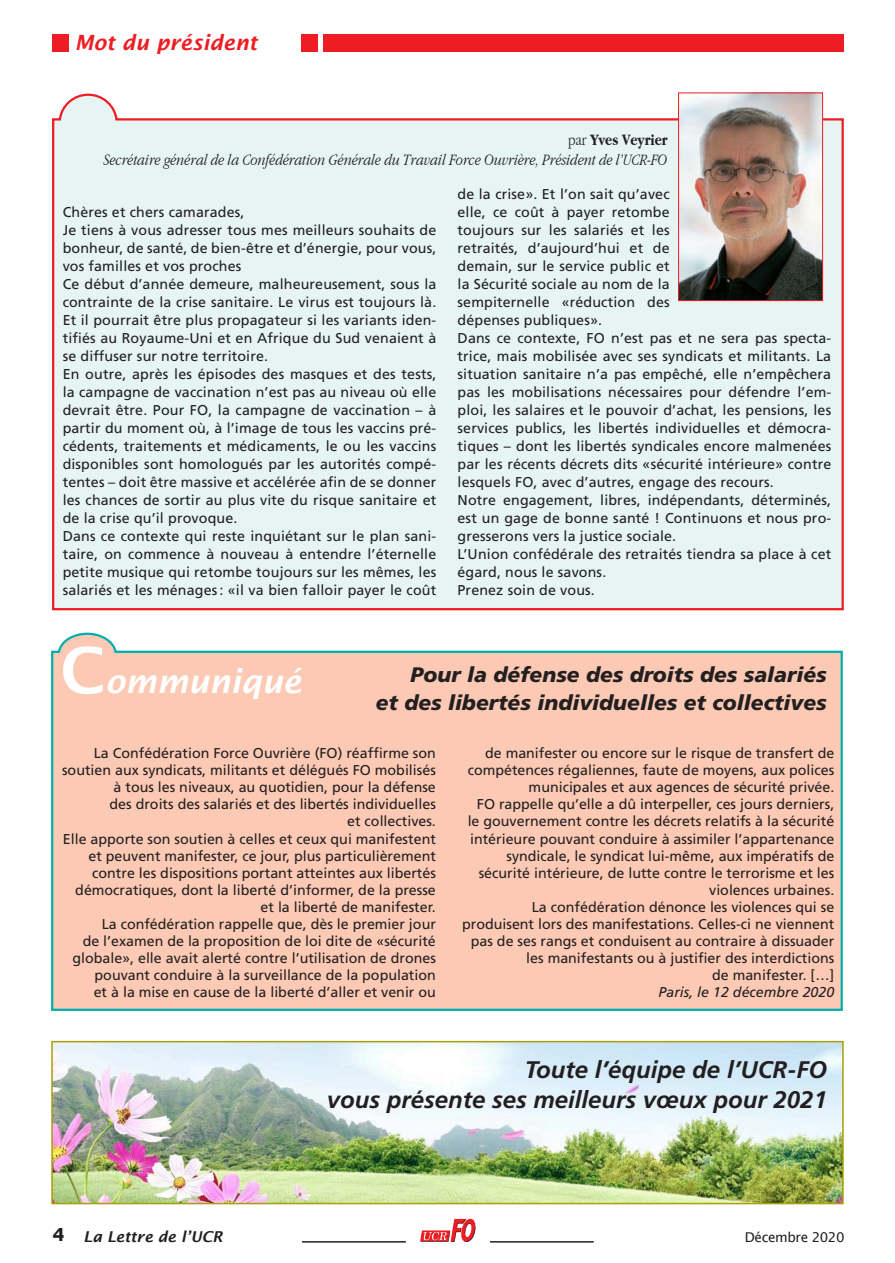
<style>
.page{position:relative;width:895px;height:1263px;background:#fff}
.page>*{position:absolute;margin:0;border:0;box-sizing:border-box;transform-origin:0 0}
.t1{font:italic 600 32.7px "Lucida Sans";color:#fff}
.t2{font:italic 700 24px/30px "Frutiger";color:#231f20;text-align:right}
.t3{font:italic 900 21px/28.5px "Frutiger";color:#231f20;text-align:right}
.t4{font:italic 600 21px "Lucida Sans";color:#ee1d23}
.t5{font:italic 700 condensed 16.5px/19.8px "Garamond";color:#231f20;text-align:right}
.t6{font:italic 600 15px "Lucida Sans";color:#231f20}
.t7{font:14.25px/18px "Frutiger";letter-spacing:.01em;color:#231f20}
.t8{font:italic 14.25px "Frutiger";color:#231f20}
.t9{font:13.5px "Lucida Sans";letter-spacing:-.03em;color:#231f20}
.s1{font-weight:300;font-style:normal}
.s2{font-style:normal}
.s3{font-style:normal;font-size:63px}
.s4{font-weight:700;font-style:normal;font-size:18px}
</style>
<div class="page">
<svg style="left:420px;top:1219px;width:55px;height:23px"></svg>
<hr style="left:490px;top:1241px;width:104px;height:1px;background:#231f20">
<hr style="left:302px;top:1241px;width:104px;height:1px;background:#231f20">
<div style="left:323px;top:34px;width:520px;height:17px;background:#ee1d23"></div>
<div style="left:301px;top:34px;width:17px;height:17px;background:#ee1d23"></div>
<div style="left:52px;top:34px;width:16px;height:17px;background:#ee1d23"></div>
<div style="left:52px;top:92px;width:792px;height:519px;background:#e6f4f4"></div>
<img style="left:680px;top:95px;width:141px;height:204px">
<div style="left:678px;top:93px;width:145px;height:208px;border:1px solid #ee1d23"></div>
<div style="left:51px;top:632px;width:792px;height:379px;background:#fcc9b4"></div>
<img style="left:54px;top:1044px;width:787px;height:157px">
<div style="left:51px;top:1041px;width:793px;height:163px;border:2px solid #ab9f01"></div>
<h3 class="t4" style="left:75px;top:31px;width:184px">Mot du président</h3>
<p class="t5" style="left:104px;top:130px;width:565px"><span class="s1">par</span> <span class="s2">Yves Veyrier<br></span>Secrétaire général de la Confédération Générale du Travail Force Ouvrière, Président de l’UCR-FO</p>
<p class="t7" style="left:63px;top:203px;width:375px">Chères et chers camarades,<br>Je tiens à vous adresser tous mes meilleurs souhaits de bonheur, de santé, de bien-être et d’énergie, pour vous, vos familles et vos proches<br>Ce début d’année demeure, malheureusement, sous la contrainte de la crise sanitaire. Le virus est toujours là.<br>Et il pourrait être plus propagateur si les variants iden&shy;tifiés au Royaume-Uni et en Afrique du Sud venaient à se diffuser sur notre territoire.<br>En outre, après les épisodes des masques et des tests, la campagne de vaccination n’est pas au niveau où elle devrait être. Pour FO, la campagne de vaccination – à partir du moment où, à l’image de tous les vaccins pré&shy;cédents, traitements et médicaments, le ou les vaccins disponibles sont homologués par les autorités compé&shy;tentes – doit être massive et accélérée afin de se donner les chances de sortir au plus vite du risque sanitaire et de la crise qu’il provoque.<br>Dans ce contexte qui reste inquiétant sur le plan sani&shy;taire, on commence à nouveau à entendre l’éternelle petite musique qui retombe toujours sur les mêmes, les salariés et les ménages: «il va bien falloir payer le coût</p>
<p class="t7" style="left:458px;top:185px;width:375px">de la crise». Et l’on sait qu’avec<br>elle, ce coût à payer retombe<br>toujours sur les salariés et les<br>retraités, d’aujourd’hui et de<br>demain, sur le service public et<br>la Sécurité sociale au nom de la<br>sempiternelle «réduction des<br>dépenses publiques».<br>Dans ce contexte, FO n’est pas et ne sera pas specta&shy;trice, mais mobilisée avec ses syndicats et militants. La situation sanitaire n’a pas empêché, elle n’empêchera pas les mobilisations nécessaires pour défendre l’em&shy;ploi, les salaires et le pouvoir d’achat, les pensions, les services publics, les libertés individuelles et démocra&shy;tiques – dont les libertés syndicales encore malmenées par les récents décrets dits «sécurité intérieure» contre lesquels FO, avec d’autres, engage des recours.<br>Notre engagement, libres, indépendants, déterminés, est un gage de bonne santé ! Continuons et nous pro&shy;gresserons vers la justice sociale.<br>L’Union confédérale des retraités tiendra sa place à cet égard, nous le savons.<br>Prenez soin de vous.</p>
<h1 class="t1" style="left:60px;top:663px;width:244px"><span class="s3">C</span>ommuniqué</h1>
<h3 class="t3" style="left:376px;top:660px;width:452px">Pour la défense des droits des salariés<br>et des libertés individuelles et collectives</h3>
<p class="t7" style="left:62px;top:744px;width:375px;line-height:17.1px;text-align:right">La Confédération Force O uvrière (FO) réaffirme son soutien aux syndicats, militants et délégués FO mobilisés à tous les niveaux, au quotidien, pour la défense<br>des droits des salariés et des libertés individuelles<br>et collectives.<br>Elle apporte son soutien à celles et ceux qui manifestent et peuvent manifester, ce jour, plus particulièrement contre les dispositions portant atteintes aux libertés démocratiques, dont la liberté d’informer, de la presse et la liberté de manifester.<br>La confédération rappelle que, dès le premier jour<br>de l’examen de la proposition de loi dite de «sécurité globale», elle avait alerté contre l’utilisation de drones pouvant conduire à la surveillance de la population<br>et à la mise en cause de la liberté d’aller et venir ou</p>
<p class="t7" style="left:462px;top:744px;width:374px;line-height:17.1px;text-align:right">de manifester ou encore sur le risque de transfert de compétences régaliennes, faute de moyens, aux polices municipales et aux agences de sécurité privée.<br>FO rappelle qu’elle a dû interpeller, ces jours derniers, le gouvernement contre les décrets relatifs à la sécurité intérieure pouvant conduire à assimiler l’appartenance syndicale, le syndicat lui-même, aux impératifs de sécurité intérieure, de lutte contre le terrorisme et les violences urbaines.<br>La confédération dénonce les violences qui se produisent lors des manifestations. Celles-ci ne viennent pas de ses rangs et conduisent au contraire à dissuader les manifestants ou à justifier des interdictions<br>de manifester. […]</p>
<p class="t8" style="left:658px;top:984px;width:177px">Paris, le 12 décembre 2020</p>
<h2 class="t2" style="left:327px;top:1054px;width:502px">Toute l’équipe de l’UCR-FO<br>vous présente ses meilleurs vœux pour 2021</h2>
<p class="t6" style="left:53px;top:1227px;width:171px"><span class="s4">4</span> La Lettre de l’UCR</p>
<p class="t9" style="left:745px;top:1229px;width:101px">Décembre 2020</p>
</div>
